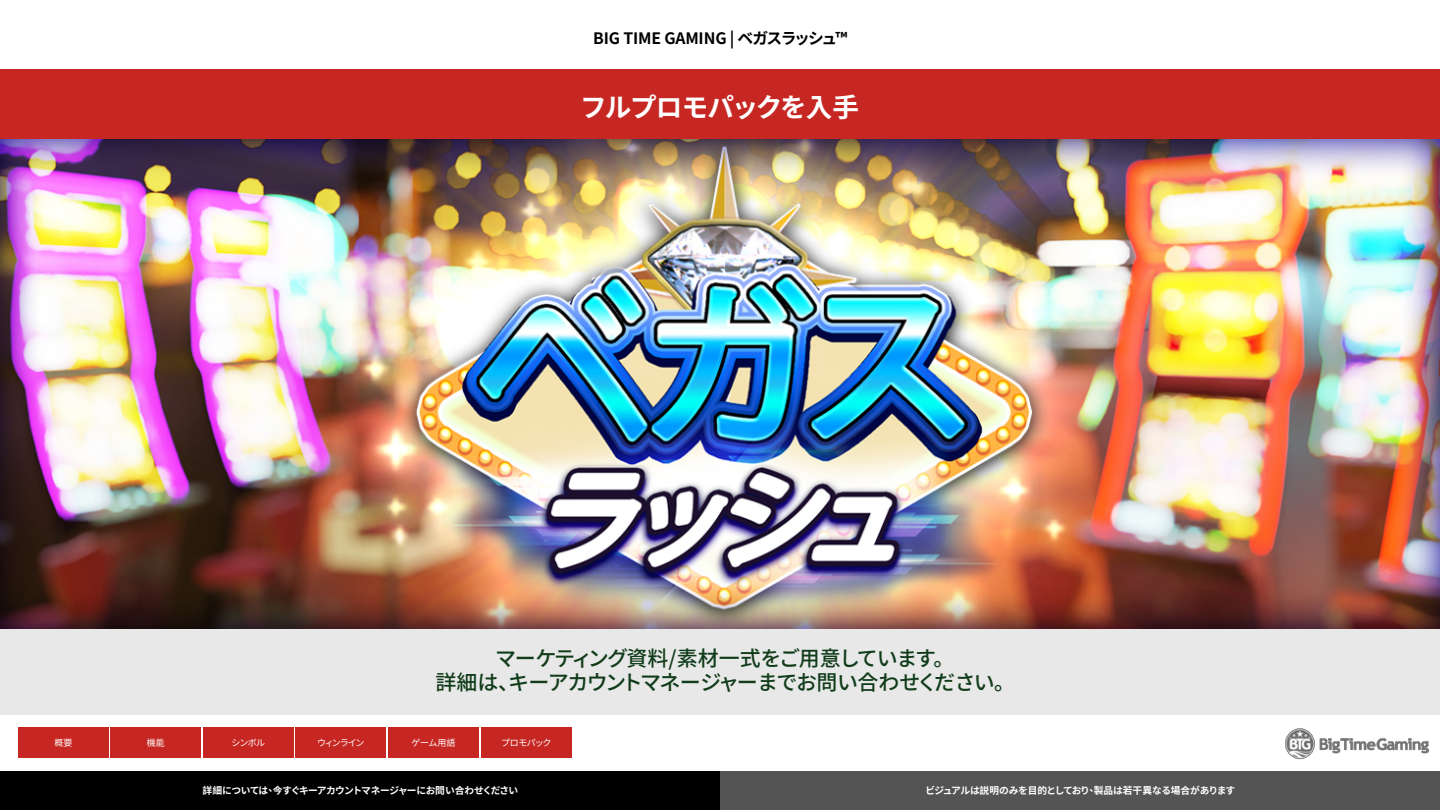
<style>
.page{position:relative;width:1440px;height:810px;background:#fff}
.page>*{position:absolute;margin:0;border:0;box-sizing:border-box;transform-origin:0 0}
.t1{font:700 26.55px "Noto Sans CJ Ktc";letter-spacing:-.04em;color:#fff}
.t2{font:500 21px/24.3px "Noto Sans CJ Ktc";letter-spacing:-.065em;color:#113c1a;text-align:center}
.t3{font:700 15.75px "Noto Sans CJ Ktc";letter-spacing:-.01em;color:#000}
.t4{font:700 9.75px "Noto Sans CJ Ktc";letter-spacing:-.05em;color:#fff}
.t5{font:700 9.75px "Noto Sans CJ Ktc";letter-spacing:-.03em;color:#fff}
.t6{font:9px "Noto Sans CJ Ktc";letter-spacing:-.07em;color:#fff}
</style>
<div class="page">
<div style="left:0;top:70px;width:1440px;height:644px;background:#e8e8e8"></div>
<img style="left:1285px;top:728px;width:145px;height:32px">
<div style="left:18px;top:728px;width:91px;height:30px;background:#c72722"></div>
<div style="left:111px;top:728px;width:90px;height:30px;background:#c72722"></div>
<div style="left:203px;top:728px;width:90px;height:30px;background:#c72722"></div>
<div style="left:296px;top:728px;width:90px;height:30px;background:#c72722"></div>
<div style="left:388px;top:728px;width:91px;height:30px;background:#c72722"></div>
<div style="left:481px;top:728px;width:90px;height:30px;background:#c72722"></div>
<img style="left:0;top:138px;width:1440px;height:491px">
<div style="left:0;top:771px;width:720px;height:39px;background:#000"></div>
<div style="left:720px;top:771px;width:720px;height:39px;background:#545454"></div>
<div style="left:0;top:69px;width:1440px;height:69px;background:#c72722"></div>
<p class="t3" style="left:593px;top:29px;width:256px">BIG TIME GAMING | ベガスラッシュ™</p>
<p class="t1" style="left:580px;top:92px;width:280px">フルプロモパックを入手</p>
<p class="t2" style="left:435px;top:646px;width:581px">マーケティング資料/素材一式をご用意しています。<br>詳細は、キーアカウントマネージャーまでお問い合わせください。</p>
<p class="t6" style="left:55px;top:738px;width:19px">概要</p>
<p class="t6" style="left:147px;top:738px;width:19px">機能</p>
<p class="t6" style="left:231px;top:738px;width:35px">シンボル</p>
<p class="t6" style="left:317px;top:738px;width:49px">ウィンライン</p>
<p class="t6" style="left:412px;top:738px;width:45px">ゲーム用語</p>
<p class="t6" style="left:501px;top:738px;width:52px">プロモパック</p>
<p class="t4" style="left:203px;top:785px;width:317px">詳細については、今すぐキーアカウントマネージャーにお問い合わせください</p>
<p class="t5" style="left:925px;top:785px;width:311px">ビジュアルは説明のみを目的としており、製品は若干異なる場合があります</p>
</div>
